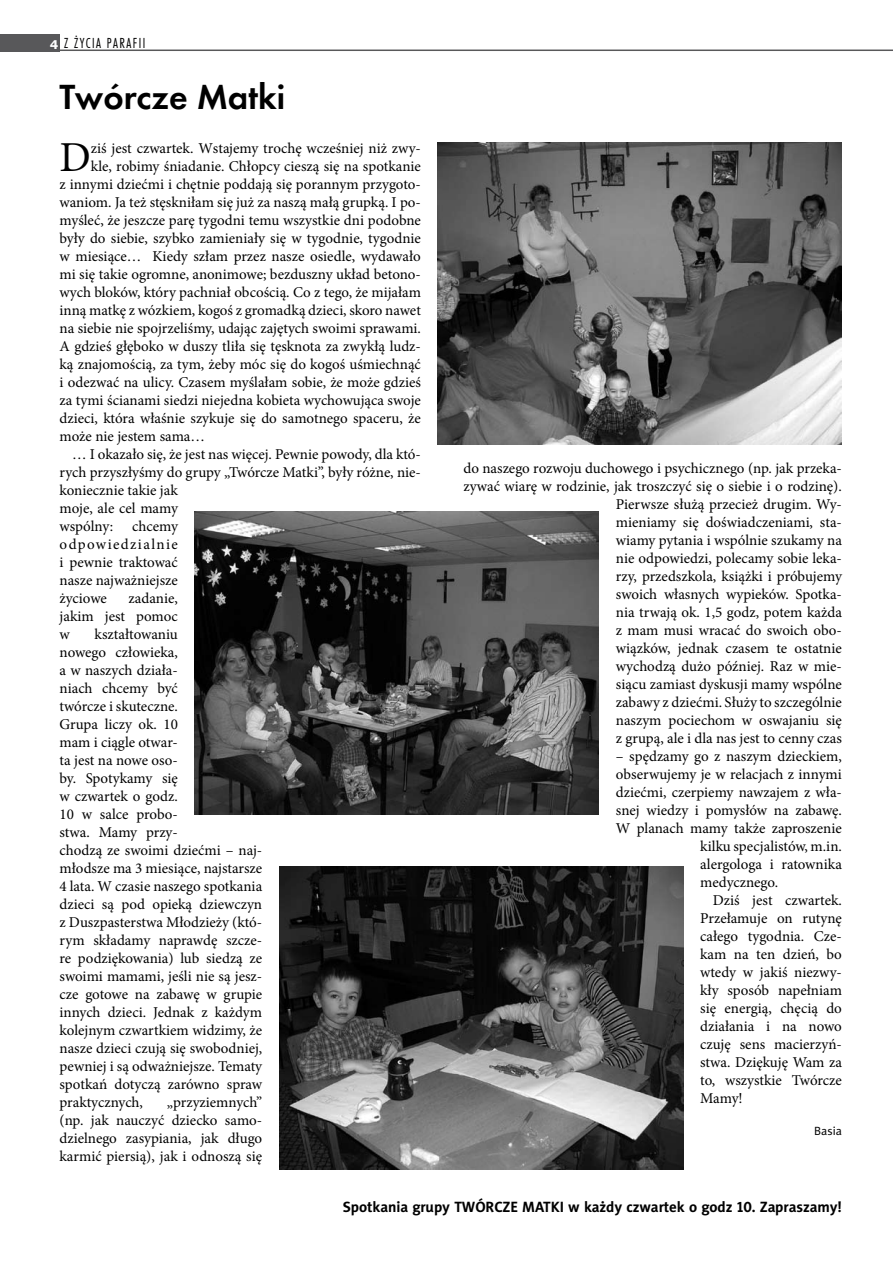
<style>
.page{position:relative;width:893px;height:1263px;background:#fff}
.page>*{position:absolute;margin:0;border:0;box-sizing:border-box;transform-origin:0 0}
.t1{font:42.75px "Minion Pro";color:#000}
.t2{font:600 36px "Futura TEE";color:#000}
.t3{font:15px/18px "Minion Pro";color:#000;text-align:justify}
.t4{font:700 15px "Naomi Sans EFNTT";letter-spacing:-.005em;color:#000}
.t5{font:300 condensed 15px "Futura TEE";letter-spacing:.1em;color:#000}
.t6{font:12px "Naomi Sans EFNTT";color:#000}
.s1{font-family:"Verdana";font-weight:700;font-stretch:normal;font-size:12px;color:#fff}
</style>
<div class="page">
<div style="left:0;top:34px;width:60px;height:17px;background:#58585a"></div>
<hr style="left:58px;top:50px;width:835px;height:1px;background:#58585a">
<img style="left:279px;top:867px;width:404px;height:303px">
<img style="left:438px;top:142px;width:404px;height:303px">
<img style="left:195px;top:512px;width:404px;height:303px">
<p class="t5" style="left:50px;top:34px;width:97px"><span class="s1">4</span> Z ŻYCIA PARAFII</p>
<h2 class="t2" style="left:60px;top:76px;width:227px">Twórcze Matki</h2>
<h1 class="t1" style="left:60px;top:129px;width:33px">D</h1>
<p class="t3" style="left:91px;top:140px;width:332px">ziś jest czwartek. Wstajemy trochę wcześniej niż zwy-</p>
<p class="t3" style="left:91px;top:158px;width:332px">kle, robimy śniadanie. Chłopcy cieszą się na spotkanie</p>
<p class="t3" style="left:60px;top:176px;width:363px">z innymi dziećmi i chętnie poddają się porannym przygoto-</p>
<p class="t3" style="left:60px;top:194px;width:363px">waniom. Ja też stęskniłam się już za naszą małą grupką. I po-</p>
<p class="t3" style="left:60px;top:212px;width:363px">myśleć, że jeszcze parę tygodni temu wszystkie dni podobne</p>
<p class="t3" style="left:60px;top:230px;width:363px">były do siebie, szybko zamieniały się w tygodnie, tygodnie</p>
<p class="t3" style="left:60px;top:248px;width:363px">w miesiące… Kiedy szłam przez nasze osiedle, wydawało</p>
<p class="t3" style="left:60px;top:266px;width:363px">mi się takie ogromne, anonimowe; bezduszny układ betono-</p>
<p class="t3" style="left:60px;top:284px;width:363px">wych bloków, który pachniał obcością. Co z tego, że mijałam</p>
<p class="t3" style="left:60px;top:302px;width:363px">inną matkę z wózkiem, kogoś z gromadką dzieci, skoro nawet</p>
<p class="t3" style="left:60px;top:320px;width:363px">na siebie nie spojrzeliśmy, udając zajętych swoimi sprawami.</p>
<p class="t3" style="left:60px;top:338px;width:363px">A gdzieś głęboko w duszy tliła się tęsknota za zwykłą ludz-</p>
<p class="t3" style="left:60px;top:356px;width:363px">ką znajomością, za tym, żeby móc się do kogoś uśmiechnąć</p>
<p class="t3" style="left:60px;top:374px;width:363px">i odezwać na ulicy. Czasem myślałam sobie, że może gdzieś</p>
<p class="t3" style="left:60px;top:392px;width:363px">za tymi ścianami siedzi niejedna kobieta wychowująca swoje</p>
<p class="t3" style="left:60px;top:410px;width:363px">dzieci, która właśnie szykuje się do samotnego spaceru, że</p>
<p class="t3" style="left:60px;top:428px;width:147px">może nie jestem sama…</p>
<p class="t3" style="left:72px;top:446px;width:350px">… I okazało się, że jest nas więcej. Pewnie powody, dla któ-</p>
<p class="t3" style="left:60px;top:464px;width:363px">rych przyszłyśmy do grupy „Twórcze Matki”, były różne, nie-</p>
<p class="t3" style="left:60px;top:482px;width:120px">koniecznie takie jak</p>
<p class="t3" style="left:60px;top:500px;width:120px">moje, ale cel mamy</p>
<p class="t3" style="left:60px;top:518px;width:55px">wspólny:</p>
<p class="t3" style="left:60px;top:518px;width:120px;text-indent:73px">chcemy odpowiedzialnie i pewnie traktować nasze najważniejsze życiowe</p>
<p class="t3" style="left:60px;top:590px;width:120px;text-indent:69px">zadanie, jakim jest pomoc w</p>
<p class="t3" style="left:60px;top:626px;width:204px;text-align:left;text-indent:35px">kształtowaniu<br>nowego człowieka,<br>a w naszych działa-<br>niach chcemy być<br>twórcze i skuteczne.<br>Grupa liczy ok. 10<br>mam i ciągle otwar-<br>ta jest na nowe oso-<br>by. Spotykamy się<br>w czwartek o godz.<br>10 w salce probo-<br>stwa. Mamy przy-<br>chodzą ze swoimi dziećmi – naj&shy;młodsze ma 3 miesiące, najstarsze<br>4 lata. W czasie naszego spotkania dzieci są pod opieką dziewczyn z Duszpasterstwa Młodzieży (któ&shy;rym składamy naprawdę szcze&shy;re podziękowania) lub siedzą ze swoimi mamami, jeśli nie są jesz&shy;cze gotowe na zabawę w grupie innych dzieci. Jednak z każdym kolejnym czwartkiem widzimy, że nasze dzieci czują się swobodniej, pewniej i są odważniejsze. Tematy spotkań dotyczą zarówno spraw praktycznych,</p>
<p class="t3" style="left:60px;top:1094px;width:204px;text-indent:107px">„przyziemnych” (np. jak nauczyć dziecko samo&shy;dzielnego zasypiania, jak długo karmić piersią), jak i odnoszą się</p>
<p class="t3" style="left:463px;top:459px;width:380px;text-align:right">do naszego rozwoju duchowego i psychicznego (np. jak przeka&shy;zywać wiarę w rodzinie, jak troszczyć się o siebie i o rodzinę).<br>Pierwsze służą przecież drugim. Wy-<br>mieniamy się doświadczeniami, sta-<br>wiamy pytania i wspólnie szukamy na<br>nie odpowiedzi, polecamy sobie leka-<br>rzy, przedszkola, książki i próbujemy<br>swoich własnych wypieków. Spotka-<br>nia trwają ok. 1,5 godz, potem każda<br>z mam musi wracać do swoich obo-<br>wiązków, jednak czasem te ostatnie<br>wychodzą dużo później. Raz w mie-<br>siącu zamiast dyskusji mamy wspólne<br>zabawy z dziećmi. Służy to szczególnie<br>naszym pociechom w oswajaniu się<br>z grupą, ale i dla nas jest to cenny czas</p>
<p class="t3" style="left:616px;top:747px;width:228px">– spędzamy go z naszym dzieckiem,</p>
<p class="t3" style="left:616px;top:765px;width:228px">obserwujemy je w relacjach z innymi</p>
<p class="t3" style="left:616px;top:783px;width:228px">dziećmi, czerpiemy nawzajem z wła-</p>
<p class="t3" style="left:616px;top:801px;width:228px">snej wiedzy i pomysłów na zabawę.</p>
<p class="t3" style="left:616px;top:819px;width:228px">W planach mamy także zaproszenie</p>
<p class="t3" style="left:700px;top:837px;width:143px">kilku specjalistów, m.in.</p>
<p class="t3" style="left:700px;top:855px;width:143px">alergologa i ratownika</p>
<p class="t3" style="left:700px;top:873px;width:79px">medycznego.</p>
<p class="t3" style="left:713px;top:891px;width:130px">Dziś jest czwartek.</p>
<p class="t3" style="left:700px;top:909px;width:143px">Przełamuje on rutynę</p>
<p class="t3" style="left:700px;top:927px;width:143px">całego tygodnia. Cze-</p>
<p class="t3" style="left:700px;top:945px;width:143px">kam na ten dzień, bo</p>
<p class="t3" style="left:700px;top:963px;width:143px">wtedy w jakiś niezwy-</p>
<p class="t3" style="left:700px;top:981px;width:143px">kły sposób napełniam</p>
<p class="t3" style="left:700px;top:999px;width:143px">się energią, chęcią do</p>
<p class="t3" style="left:700px;top:1017px;width:143px">działania i na nowo</p>
<p class="t3" style="left:700px;top:1035px;width:143px">czuję sens macierzyń-</p>
<p class="t3" style="left:700px;top:1053px;width:143px">stwa. Dziękuję Wam za</p>
<p class="t3" style="left:700px;top:1071px;width:143px">to, wszystkie Twórcze</p>
<p class="t3" style="left:700px;top:1089px;width:44px">Mamy!</p>
<p class="t6" style="left:814px;top:1124px;width:29px">Basia</p>
<p class="t4" style="left:343px;top:1198px;width:501px">Spotkania grupy TWÓRCZE MATKI w każdy czwartek o godz 10. Zapraszamy!</p>
</div>
